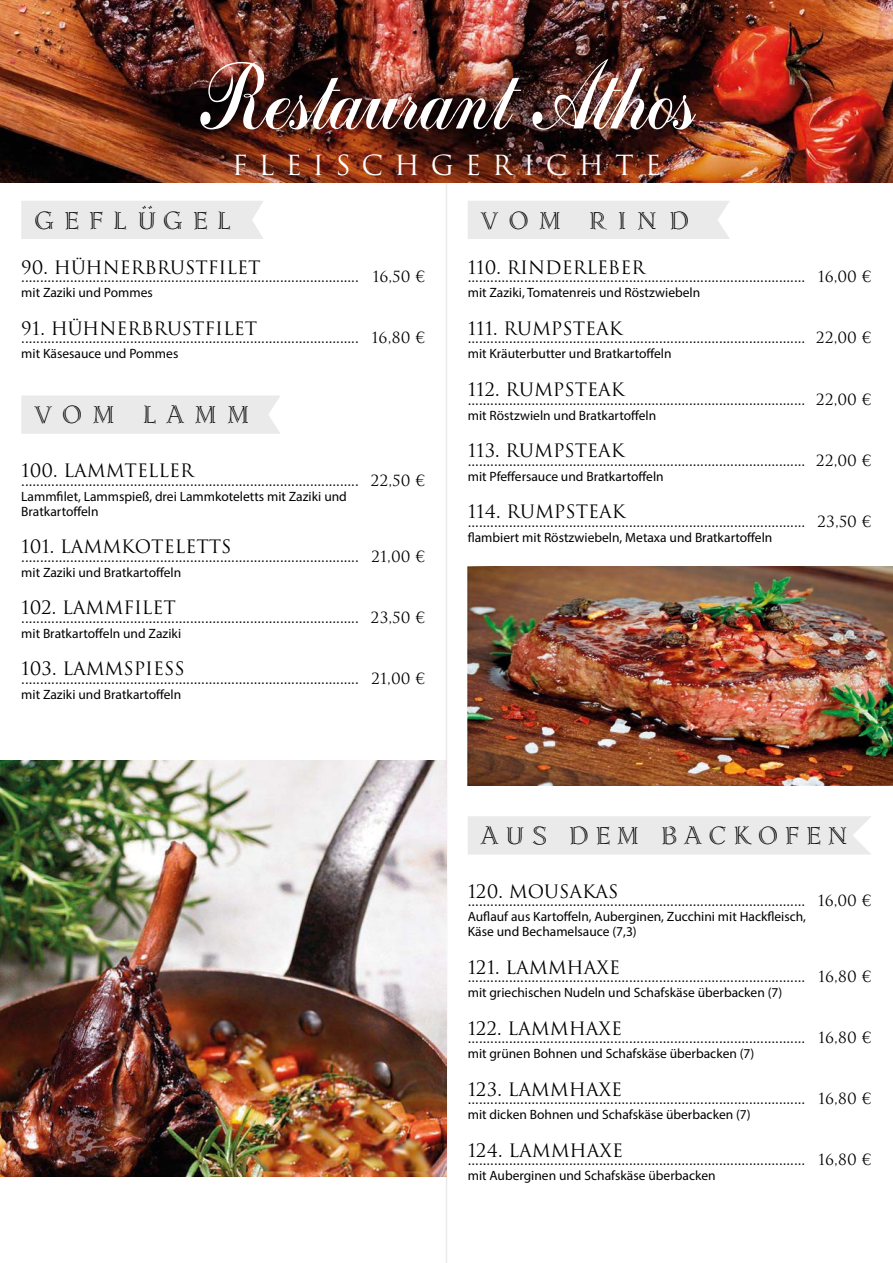
<style>
.page{position:relative;width:893px;height:1263px;background:#fff}
.page>*{position:absolute;margin:0;border:0;box-sizing:border-box;transform-origin:0 0}
.t1{font:500 96px "Odessa P Cfor Serge";color:#fff}
.t2{font:27px "Romul";letter-spacing:.4em;color:#fff}
.t3{font:500 24px "Lidia";letter-spacing:.4em;color:#000}
.t4{font:500 24px "Lidia";letter-spacing:.26em;color:#000}
.t5{font:18px "Romul";color:#000}
.t6{font:15px "Romul";color:#000}
.t7{font:13.5px/15px "Myriad Pro";color:#000}
</style>
<div class="page">
<hr style="left:446px;top:0;width:1px;height:1263px;background:#eaeaeb">
<img style="left:468px;top:566px;width:425px;height:219px">
<img style="left:0;top:761px;width:446px;height:416px">
<img style="left:0;top:0;width:893px;height:183px">
<div style="left:21px;top:201px;width:242px;height:38px;background:#eaeaeb"></div>
<div style="left:21px;top:395px;width:259px;height:39px;background:#eaeaeb"></div>
<div style="left:468px;top:201px;width:262px;height:38px;background:#eaeaeb"></div>
<div style="left:468px;top:816px;width:403px;height:38px;background:#eaeaeb"></div>
<h1 class="t1" style="left:198px;top:49px;width:498px">Restaurant Athos</h1>
<h2 class="t2" style="left:232px;top:149px;width:431px">FLEISCHGERICHTE</h2>
<h3 class="t3" style="left:141px;top:188px;width:13px">..</h3>
<h3 class="t3" style="left:34px;top:207px;width:199px">GEFLUGEL</h3>
<p class="t5" style="left:21px;top:257px;width:241px">90. HU<sup>¨</sup> HNERBRUSTFILET</p>
<p class="t6" style="left:21px;top:268px;width:405px">.......................................................................................... 16,50 €</p>
<p class="t7" style="left:21px;top:285px;width:133px">mit Zaziki und Pommes</p>
<p class="t5" style="left:21px;top:318px;width:238px">91. HU<sup>¨</sup> HNERBRUSTFILET</p>
<p class="t6" style="left:21px;top:329px;width:405px">.......................................................................................... 16,80 €</p>
<p class="t7" style="left:21px;top:346px;width:159px">mit Käsesauce und Pommes</p>
<h3 class="t3" style="left:34px;top:402px;width:217px">VOM LAMM</h3>
<p class="t5" style="left:21px;top:460px;width:174px">100. LAMMTELLER</p>
<p class="t6" style="left:21px;top:471px;width:405px">.......................................................................................... 22,50 €</p>
<p class="t7" style="left:21px;top:488px;width:327px">Lammfilet, Lammspieß, drei Lammkoteletts mit Zaziki und<br>Bratkartoffeln</p>
<p class="t5" style="left:21px;top:536px;width:212px">101. LAMMKOTELETTS</p>
<p class="t6" style="left:21px;top:547px;width:405px">.......................................................................................... 21,00 €</p>
<p class="t7" style="left:21px;top:564px;width:161px">mit Zaziki und Bratkartoffeln</p>
<p class="t5" style="left:21px;top:597px;width:156px">102. LAMMFILET</p>
<p class="t6" style="left:21px;top:608px;width:405px">.......................................................................................... 23,50 €</p>
<p class="t7" style="left:21px;top:625px;width:161px">mit Bratkartoffeln und Zaziki</p>
<p class="t5" style="left:21px;top:658px;width:165px">103. LAMMSPIESS</p>
<p class="t6" style="left:21px;top:669px;width:405px">.......................................................................................... 21,00 €</p>
<p class="t7" style="left:21px;top:686px;width:161px">mit Zaziki und Bratkartoffeln</p>
<h3 class="t3" style="left:480px;top:207px;width:210px">VOM RIND</h3>
<p class="t5" style="left:468px;top:257px;width:179px">110. RINDERLEBER</p>
<p class="t6" style="left:468px;top:268px;width:405px">.......................................................................................... 16,00 €</p>
<p class="t7" style="left:468px;top:285px;width:234px">mit Zaziki, Tomatenreis und Röstzwiebeln</p>
<p class="t5" style="left:468px;top:318px;width:156px">111. RUMPSTEAK</p>
<p class="t6" style="left:468px;top:329px;width:405px">.......................................................................................... 22,00 €</p>
<p class="t7" style="left:468px;top:346px;width:205px">mit Kräuterbutter und Bratkartoffeln</p>
<p class="t5" style="left:468px;top:379px;width:158px">112. RUMPSTEAK</p>
<p class="t6" style="left:468px;top:390px;width:405px">.......................................................................................... 22,00 €</p>
<p class="t7" style="left:468px;top:407px;width:190px">mit Röstzwieln und Bratkartoffeln</p>
<p class="t5" style="left:468px;top:440px;width:158px">113. RUMPSTEAK</p>
<p class="t6" style="left:468px;top:451px;width:405px">.......................................................................................... 22,00 €</p>
<p class="t7" style="left:468px;top:468px;width:197px">mit Pfeffersauce und Bratkartoffeln</p>
<p class="t5" style="left:468px;top:501px;width:159px">114. RUMPSTEAK</p>
<p class="t6" style="left:468px;top:512px;width:405px">.......................................................................................... 23,50 €</p>
<p class="t7" style="left:468px;top:529px;width:306px">flambiert mit Röstzwiebeln, Metaxa und Bratkartoffeln</p>
<h3 class="t4" style="left:480px;top:823px;width:371px">AUS DEM BACKOFEN</h3>
<p class="t5" style="left:468px;top:880px;width:152px">120. MOUSAKAS</p>
<p class="t6" style="left:468px;top:892px;width:405px">.......................................................................................... 16,00 €</p>
<p class="t7" style="left:468px;top:909px;width:340px">Auflauf aus Kartoffeln, Auberginen, Zucchini mit Hackfleisch,<br>Käse und Bechamelsauce (7,3)</p>
<p class="t5" style="left:468px;top:956px;width:154px">121. LAMMHAXE</p>
<p class="t6" style="left:468px;top:968px;width:405px">.......................................................................................... 16,80 €</p>
<p class="t7" style="left:468px;top:985px;width:316px">mit griechischen Nudeln und Schafskäse überbacken (7)</p>
<p class="t5" style="left:468px;top:1017px;width:156px">122. LAMMHAXE</p>
<p class="t6" style="left:468px;top:1029px;width:405px">.......................................................................................... 16,80 €</p>
<p class="t7" style="left:468px;top:1046px;width:288px">mit grünen Bohnen und Schafskäse überbacken (7)</p>
<p class="t5" style="left:468px;top:1078px;width:156px">123. LAMMHAXE</p>
<p class="t6" style="left:468px;top:1090px;width:405px">.......................................................................................... 16,80 €</p>
<p class="t7" style="left:468px;top:1107px;width:284px">mit dicken Bohnen und Schafskäse überbacken (7)</p>
<p class="t5" style="left:468px;top:1139px;width:157px">124. LAMMHAXE</p>
<p class="t6" style="left:468px;top:1151px;width:405px">.......................................................................................... 16,80 €</p>
<p class="t7" style="left:468px;top:1168px;width:249px">mit Auberginen und Schafskäse überbacken</p>
</div>
